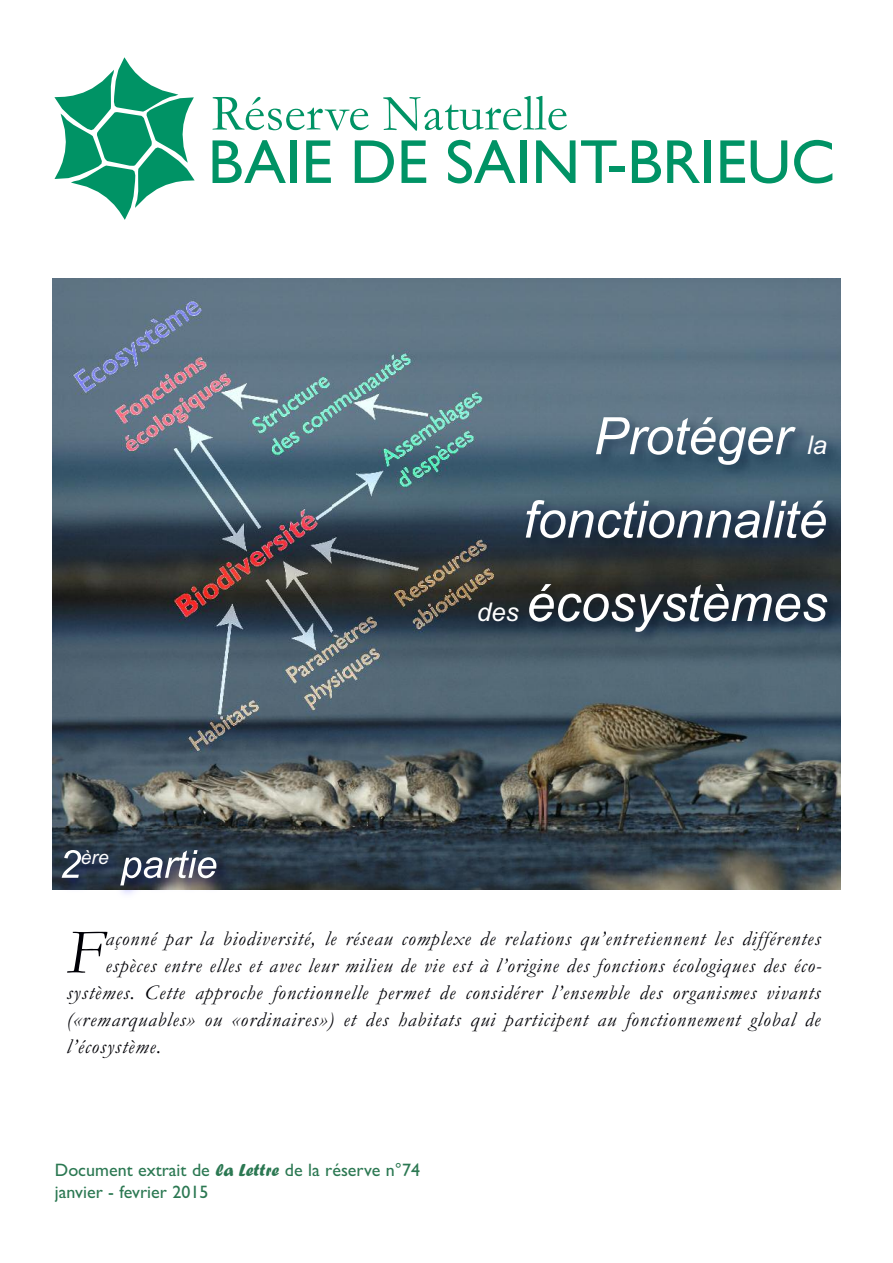
<style>
.page{position:relative;width:893px;height:1263px;background:#fff}
.page>*{position:absolute;margin:0;border:0;box-sizing:border-box;transform-origin:0 0}
.t1{font:italic 72px/83.4px "Utsaah";color:#fff;text-align:right}
.t2{font:italic 63.15px "Garamond";color:#000006}
.t3{font:62.4px "Gill Sans";color:#009365}
.t4{font:italic 54px "Utsaah";color:#fff}
.t5{font:51.75px "Garamond";color:#009365}
.t6{font:italic 21px "Garamond";letter-spacing:.045em;color:#000006}
.t7{font:18px/21.6px "Gill Sans";color:#2b7852}
.s1{font-size:36px}
.s2{font-family:"Forte"}
</style>
<div class="page">
<svg style="left:54px;top:57px;width:141px;height:163px"></svg>
<img style="left:53px;top:278px;width:787px;height:612px">
<img style="left:333px;top:395px;width:508px;height:364px">
<img style="left:52px;top:826px;width:305px;height:68px">
<h3 class="t5" style="left:211px;top:81px;width:358px">Réserve Naturelle</h3>
<h3 class="t3" style="left:208px;top:125px;width:629px">BAIE DE SAINT-BRIEUC</h3>
<h3 class="t4" style="left:59px;top:827px;width:159px">2<sup>ère</sup> partie</h3>
<h1 class="t1" style="left:477px;top:388px;width:352px">Protéger <span class="s1">la </span>fonctionnalité <span class="s1">des</span> écosystèmes</h1>
<h2 class="t2" style="left:66px;top:913px;width:38px">F</h2>
<p class="t6" style="left:105px;top:926px;width:716px">açonné par la biodiversité, le réseau complexe de relations qu’entretiennent les différentes</p>
<p class="t6" style="left:106px;top:953px;width:717px">espèces entre elles et avec leur milieu de vie est à l’origine des fonctions écologiques des éco-</p>
<p class="t6" style="left:67px;top:980px;width:755px">systèmes. Cette approche fonctionnelle permet de considérer l’ensemble des organismes vivants</p>
<p class="t6" style="left:67px;top:1007px;width:755px">(«remarquables» ou «ordinaires») et des habitats qui participent au fonctionnement global de</p>
<p class="t6" style="left:67px;top:1034px;width:96px">l’écosystème.</p>
<p class="t7" style="left:55px;top:1159px;width:367px">Document extrait de <span class="s2">la Lettre</span> de la réserve n°74 janvier - fevrier 2015</p>
</div>
